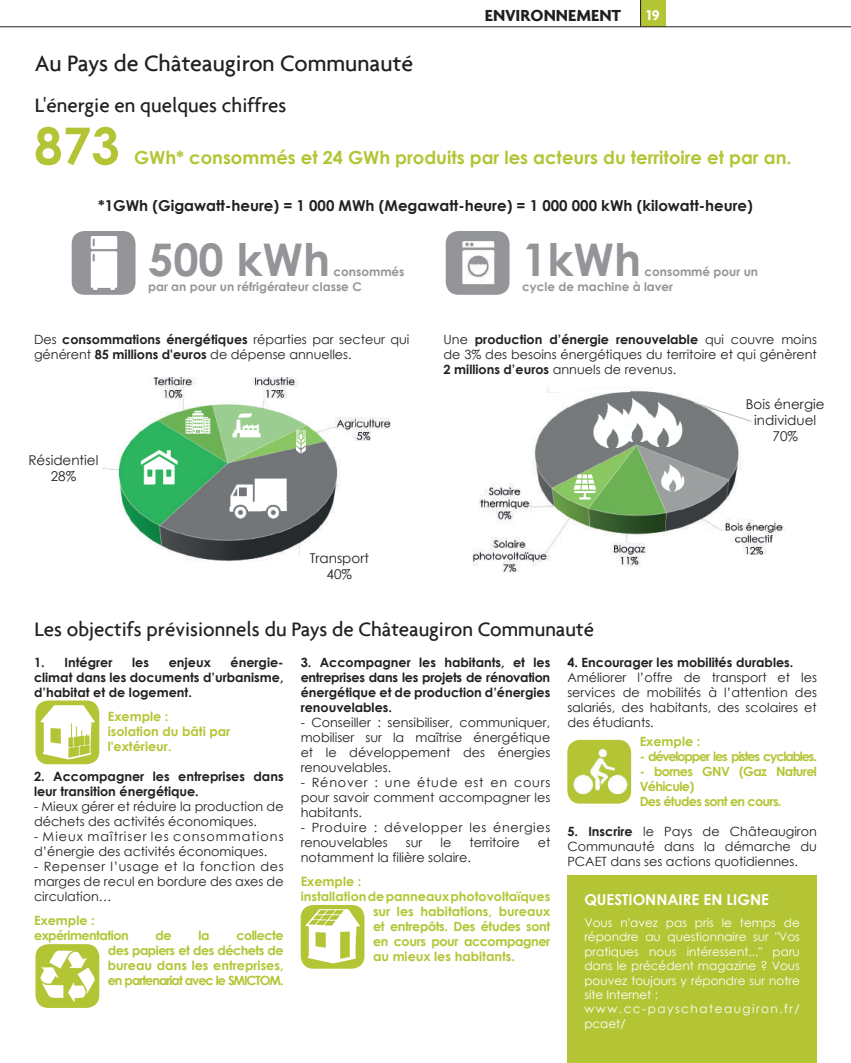
<style>
.page{position:relative;width:851px;height:1063px;background:#fff}
.page>*{position:absolute;margin:0;border:0;box-sizing:border-box;transform-origin:0 0}
.t1{font:700 51px "Century Gothic";color:#b3c535}
.t2{font:700 45px "Century Gothic";color:#939598}
.t3{font:500 24px "Agenda";color:#231f20}
.t4{font:500 21px "Agenda";color:#231f20}
.t5{font:700 18px "Century Gothic";color:#b3c535}
.t6{font:700 17.25px "Agenda";color:#231f20}
.t7{font:700 15px "Century Gothic";color:#231f20}
.t8{font:700 15px "Century Gothic";color:#fff}
.t9{font:700 15px "Agenda";color:#fff}
.t10{font:13.5px/16.2px "Century Gothic";color:#231f20;text-align:center}
.t11{font:12.75px/15px "Century Gothic";color:#231f20;text-align:justify}
.t12{font:700 12.75px/15px "Century Gothic";color:#231f20;text-align:justify}
.t13{font:700 12.75px/15px "Century Gothic";letter-spacing:-.03em;color:#b3c535}
.t14{font:700 12.75px/15px "Century Gothic";color:#b3c535}
.t15{font:12.75px/15px "Century Gothic";letter-spacing:.04em;color:#231f20}
.t16{font:700 12.75px/15px "Century Gothic";letter-spacing:-.05em;color:#b3c535}
.t17{font:12.75px/15px "Century Gothic";letter-spacing:.05em;color:#231f20}
.t18{font:700 12.75px "Century Gothic";letter-spacing:-.09em;color:#b3c535}
.t19{font:12px/14.4px "Century Gothic";color:#fff}
.t20{font:700 12px/14.4px "Century Gothic";color:#939598}
.s1{font-weight:700}
</style>
<div class="page">
<div style="left:640px;top:0;width:25px;height:27px;background:#b3c535"></div>
<hr style="left:0;top:27px;width:850px;height:1px;background:#231f20">
<svg style="left:640px;top:0;width:1px;height:27px"></svg>
<img style="left:102px;top:377px;width:288px;height:185px">
<img style="left:472px;top:386px;width:313px;height:187px">
<div style="left:567px;top:876px;width:249px;height:187px;background:#b3c535"></div>
<img style="left:227px;top:474px;width:61px;height:44px">
<img style="left:139px;top:446px;width:42px;height:44px">
<img style="left:185px;top:409px;width:28px;height:28px">
<img style="left:232px;top:412px;width:29px;height:28px">
<img style="left:293px;top:428px;width:15px;height:28px">
<img style="left:604px;top:398px;width:61px;height:5px">
<img style="left:658px;top:464px;width:27px;height:28px">
<img style="left:572px;top:472px;width:26px;height:29px">
<img style="left:641px;top:403px;width:50px;height:43px">
<img style="left:580px;top:403px;width:61px;height:44px">
<div style="left:72px;top:231px;width:63px;height:64px;background:#939598;border-radius:13px"></div>
<img style="left:90px;top:236px;width:28px;height:53px">
<div style="left:445px;top:231px;width:64px;height:64px;background:#939598;border-radius:13px"></div>
<img style="left:449px;top:234px;width:57px;height:58px">
<div style="left:35px;top:701px;width:64px;height:63px;background:#b3c535;border-radius:13px"></div>
<img style="left:39px;top:703px;width:56px;height:59px">
<div style="left:35px;top:944px;width:64px;height:64px;background:#b3c535;border-radius:13px"></div>
<img style="left:40px;top:950px;width:54px;height:53px">
<div style="left:300px;top:905px;width:64px;height:64px;background:#b3c535;border-radius:13px"></div>
<img style="left:304px;top:908px;width:56px;height:58px">
<img style="left:567px;top:740px;width:64px;height:64px">
<div style="left:300px;top:546px;width:78px;height:39px;background:#fff"></div>
<div style="left:740px;top:395px;width:90px;height:50px;background:#fff"></div>
<div style="left:482px;top:382px;width:64px;height:40px;background:#fff"></div>
<svg style="left:693px;top:402px;width:58px;height:20px"></svg>
<svg style="left:546px;top:390px;width:84px;height:5px"></svg>
<h3 class="t3" style="left:35px;top:49px;width:380px">Au Pays de Châteaugiron Communauté</h3>
<h3 class="t4" style="left:35px;top:93px;width:253px">L'énergie en quelques chiffres</h3>
<h3 class="t6" style="left:485px;top:4px;width:138px">ENVIRONNEMENT</h3>
<p class="t9" style="left:646px;top:6px;width:15px">19</p>
<h1 class="t1" style="left:34px;top:107px;width:87px">873</h1>
<h3 class="t5" style="left:134px;top:144px;width:658px">GWh* consommés et 24 GWh produits par les acteurs du territoire et par an.</h3>
<p class="t7" style="left:98px;top:194px;width:656px">*1GWh (Gigawatt-heure) = 1 000 MWh (Megawatt-heure) = 1 000 000 kWh (kilowatt-heure)</p>
<h2 class="t2" style="left:148px;top:226px;width:183px">500 kWh</h2>
<p class="t20" style="left:148px;top:264px;width:258px;text-indent:185px">consommés par an pour un réfrigérateur classe C</p>
<p class="t11" style="left:34px;top:332px;width:377px">Des <span class="s1">consommations énergétiques</span> réparties par secteur qui générent <span class="s1">85 millions d'euros</span> de dépense annuelles.</p>
<p class="t10" style="left:28px;top:451px;width:71px">Résidentiel<br>28%</p>
<p class="t10" style="left:310px;top:550px;width:61px">Transport<br>40%</p>
<h2 class="t2" style="left:522px;top:226px;width:120px">1kWh</h2>
<p class="t20" style="left:522px;top:264px;width:237px;text-indent:122px">consommé pour un cycle de machine à laver</p>
<p class="t11" style="left:443px;top:332px;width:375px">Une <span class="s1">production d’énergie renouvelable</span> qui couvre moins de 3% des besoins énergétiques du territoire et qui génèrent <span class="s1">2 millions d’euros</span> annuels de revenus.</p>
<p class="t10" style="left:745px;top:396px;width:80px">Bois énergie individuel<br>70%</p>
<h3 class="t4" style="left:34px;top:617px;width:561px">Les objectifs prévisionnels du Pays de Châteaugiron Communauté</h3>
<p class="t12" style="left:34px;top:654px;width:80px">1. Intégrer</p>
<p class="t12" style="left:132px;top:654px;width:18px">les</p>
<p class="t12" style="left:169px;top:654px;width:44px">enjeux</p>
<p class="t12" style="left:34px;top:654px;width:251px;text-indent:196px">énergie&shy;climat dans les documents d’urbanisme, d’habitat et de logement.</p>
<p class="t14" style="left:108px;top:708px;width:124px">Exemple :<br>isolation du bâti par l'extérieur.</p>
<p class="t12" style="left:34px;top:768px;width:251px">2. Accompagner les entreprises dans leur transition énergétique.</p>
<p class="t11" style="left:34px;top:798px;width:251px">- Mieux gérer et réduire la production de déchets des activités économiques.</p>
<p class="t15" style="left:34px;top:828px;width:251px">- Mieux maîtriser les consommations d’énergie des activités économiques.</p>
<p class="t11" style="left:34px;top:858px;width:251px">- Repenser l’usage et la fonction des marges de recul en bordure des axes de circulation…</p>
<p class="t13" style="left:34px;top:912px;width:96px">Exemple : expérimentation</p>
<p class="t12" style="left:567px;top:654px;width:227px">4. Encourager les mobilités durables.</p>
<p class="t11" style="left:567px;top:669px;width:251px">Améliorer l’offre de transport et les services de mobilités à l’attention des salariés, des habitants, des scolaires et des étudiants.</p>
<p class="t14" style="left:639px;top:734px;width:62px">Exemple :</p>
<p class="t18" style="left:639px;top:747px;width:179px">- développer les pistes cyclables.</p>
<p class="t16" style="left:639px;top:764px;width:179px">- bornes GNV (Gaz Naturel<br>Véhicule)<br>Des études sont en cours.</p>
<p class="t11" style="left:567px;top:824px;width:251px"><span class="s1">5. Inscrire</span> le Pays de Châteaugiron Communauté dans la démarche du PCAET dans ses actions quotidiennes.</p>
<p class="t8" style="left:584px;top:888px;width:186px">QUESTIONNAIRE EN LIGNE</p>
<p class="t19" style="left:584px;top:915px;width:217px">Vous n'avez pas pris le temps de répondre au questionnaire sur "Vos pratiques nous intéressent..." paru dans le précédent magazine ? Vous pouvez toujours y répondre sur notre site Internet : www.cc-payschateaugiron.fr/ pcaet/</p>
<p class="t12" style="left:300px;top:654px;width:251px">3. Accompagner les habitants, et les entreprises dans les projets de rénovation énergétique et de production d’énergies renouvelables.</p>
<p class="t11" style="left:300px;top:714px;width:251px">- Conseiller : sensibiliser, communiquer, mobiliser sur la maîtrise énergétique et le développement des énergies renouvelables.</p>
<p class="t11" style="left:300px;top:774px;width:251px">- Rénover : une étude est en cours pour savoir comment accompagner les habitants.</p>
<p class="t17" style="left:300px;top:819px;width:251px">- Produire : développer les énergies renouvelables</p>
<p class="t11" style="left:406px;top:834px;width:18px">sur</p>
<p class="t11" style="left:440px;top:834px;width:12px">le</p>
<p class="t11" style="left:469px;top:834px;width:52px">territoire</p>
<p class="t11" style="left:537px;top:834px;width:14px">et</p>
<p class="t11" style="left:300px;top:849px;width:172px">notamment la filière solaire.</p>
<p class="t14" style="left:300px;top:873px;width:62px">Exemple :</p>
<p class="t14" style="left:300px;top:888px;width:251px">installation de panneaux photovoltaïques</p>
<p class="t14" style="left:373px;top:903px;width:179px">sur les habitations, bureaux</p>
<p class="t13" style="left:373px;top:918px;width:179px">et entrepôts. Des études sont</p>
<p class="t13" style="left:373px;top:933px;width:179px">en cours pour accompagner</p>
<p class="t14" style="left:373px;top:948px;width:144px">au mieux les habitants.</p>
<p class="t13" style="left:108px;top:927px;width:177px;text-align:justify;text-indent:129px">collecte des papiers et des déchets de bureau dans les entreprises, en partenariat avec le SMICTOM.</p>
<p class="t13" style="left:155px;top:927px;width:18px">de</p>
<p class="t13" style="left:198px;top:927px;width:12px">la</p>
</div>
